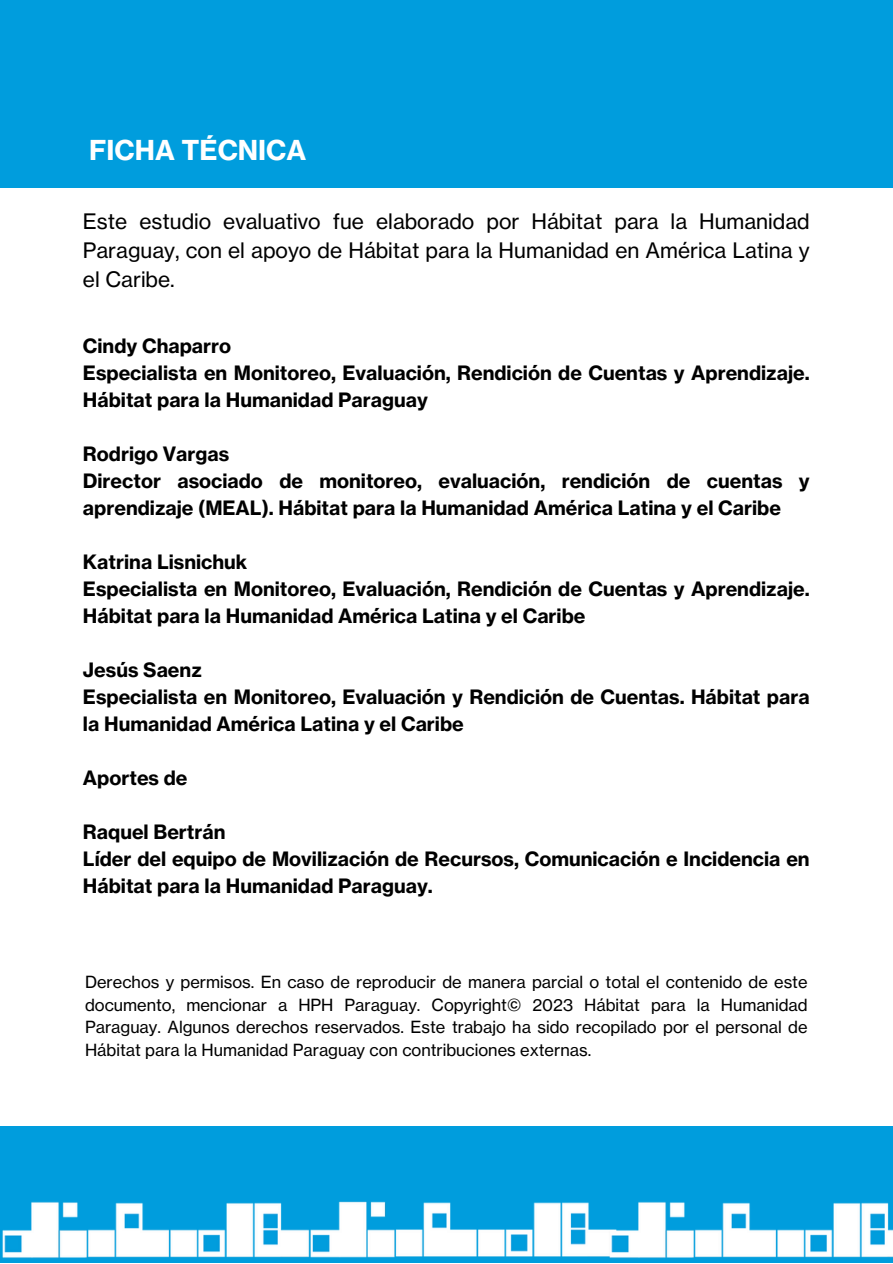
<style>
.page{position:relative;width:893px;height:1264px;background:#fff}
.page>*{position:absolute;margin:0;border:0;box-sizing:border-box;transform-origin:0 0}
.t1{font:27px "N Haas Grotesk TX Pro 75 Bd";color:#fff}
.t2{font:21px/29.2px "N Haas Grotesk TX Pro 55 Rg";color:#000;text-align:justify}
.t3{font:19.5px/27px "N Haas Grotesk TX Pro 75 Bd";color:#000}
.t4{font:16.5px/22.5px "N Haas Grotesk TX Pro 55 Rg";color:#000;text-align:justify}
</style>
<div class="page">
<div style="left:0;top:1126px;width:892px;height:136px;background:#009ddd"></div>
<img style="left:2px;top:1201px;width:605px;height:57px">
<div style="left:0;top:0;width:892px;height:188px;background:#009ddd"></div>
<img style="left:607px;top:1201px;width:285px;height:57px">
<p class="t1" style="left:89px;top:133px;width:219px">FICHA TÉCNICA</p>
<p class="t2" style="left:83px;top:206px;width:728px">Este estudio evaluativo fue elaborado por Hábitat para la Humanidad Paraguay, con el apoyo de Hábitat para la Humanidad en América Latina y el Caribe.</p>
<p class="t3" style="left:83px;top:332px;width:150px">Cindy Chaparro</p>
<p class="t3" style="left:83px;top:359px;width:728px">Especialista en Monitoreo, Evaluación, Rendición de Cuentas y Aprendizaje.<br>Hábitat para la Humanidad Paraguay</p>
<p class="t3" style="left:83px;top:440px;width:148px">Rodrigo Vargas</p>
<p class="t3" style="left:83px;top:467px;width:728px">Director asociado de monitoreo, evaluación, rendición de cuentas y aprendizaje (MEAL). Hábitat para la Humanidad América Latina y el Caribe</p>
<p class="t3" style="left:83px;top:548px;width:166px">Katrina Lisnichuk</p>
<p class="t3" style="left:83px;top:575px;width:728px">Especialista en Monitoreo, Evaluación, Rendición de Cuentas y Aprendizaje.<br>Hábitat para la Humanidad América Latina y el Caribe</p>
<p class="t3" style="left:83px;top:656px;width:120px">Jesús Saenz</p>
<p class="t3" style="left:83px;top:683px;width:728px">Especialista en Monitoreo, Evaluación y Rendición de Cuentas. Hábitat para la Humanidad América Latina y el Caribe</p>
<p class="t3" style="left:83px;top:764px;width:106px">Aportes de</p>
<p class="t3" style="left:83px;top:818px;width:144px">Raquel Bertrán</p>
<p class="t3" style="left:83px;top:845px;width:728px">Líder del equipo de Movilización de Recursos, Comunicación e Incidencia en<br>Hábitat para la Humanidad Paraguay.</p>
<p class="t4" style="left:85px;top:970px;width:724px">Derechos y permisos. En caso de reproducir de manera parcial o total el contenido de este documento, mencionar a HPH Paraguay. Copyright© 2023 Hábitat para la Humanidad Paraguay. Algunos derechos reservados. Este trabajo ha sido recopilado por el personal de Hábitat para la Humanidad Paraguay con contribuciones externas.</p>
</div>
